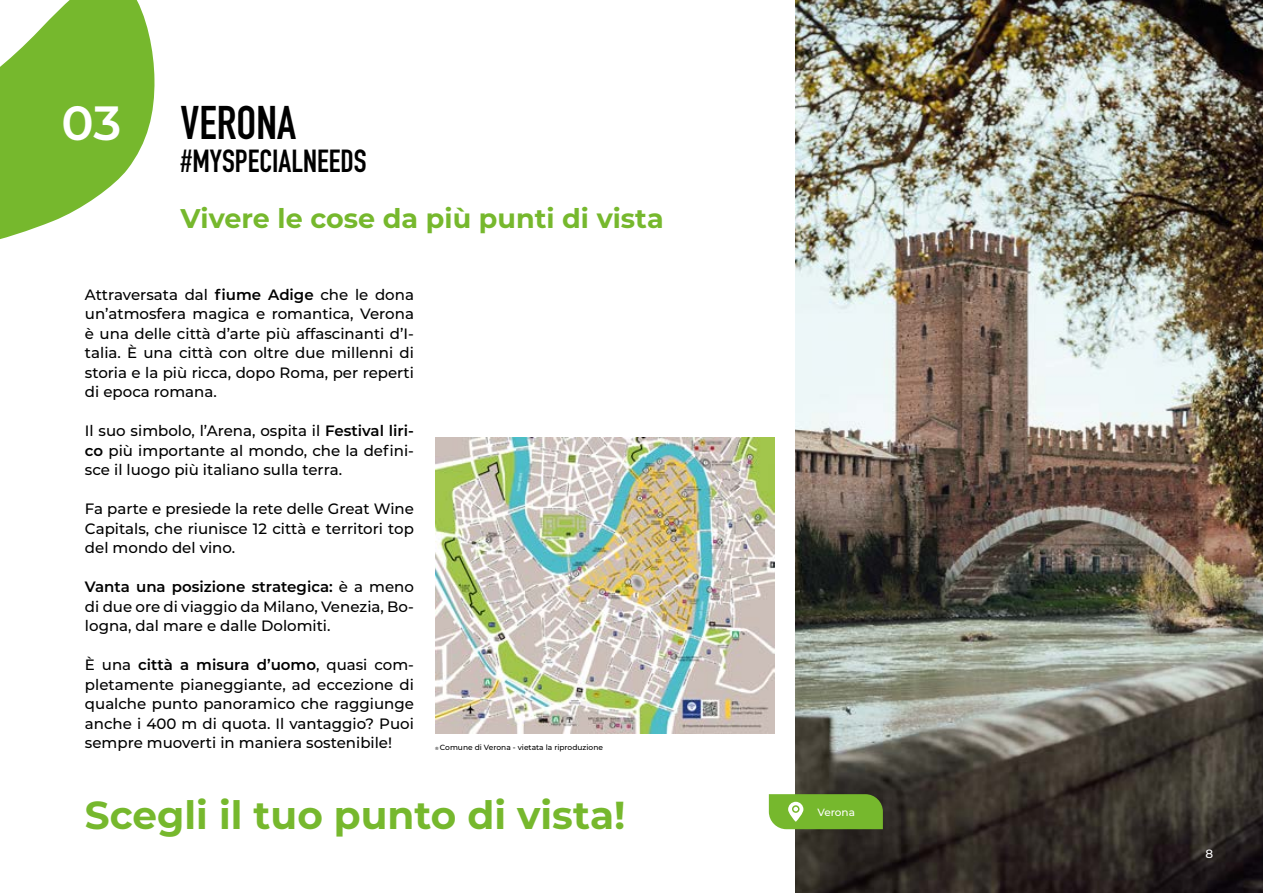
<style>
.page{position:relative;width:1263px;height:893px;background:#fff}
.page>*{position:absolute;margin:0;border:0;box-sizing:border-box;transform-origin:0 0}
.t1{font:700 46.5px "DIN Condensed";color:#000}
.t2{font:700 39px "Montserrat";color:#76b82d}
.t3{font:700 31.5px "DIN Condensed";color:#000}
.t4{font:700 27px "Montserrat";color:#76b82d}
.t5{font:500 15px/19.5px "Montserrat";color:#000;text-align:justify}
.t6{font:500 12px "Montserrat";color:#fff}
.t7{font:500 10.5px "Montserrat";color:#fff}
.t8{font:500 7.5px "Montserrat";color:#000}
.s1{font-family:"Montserrat";font-weight:600;font-size:48px;color:#fff}
.s2{font-weight:600}
.s3{font-size:4.5px}
</style>
<div class="page">
<svg style="left:0;top:0;width:155px;height:239px"></svg>
<img style="left:795px;top:0;width:468px;height:893px">
<svg style="left:769px;top:794px;width:114px;height:35px;background:#7cb939"></svg>
<img style="left:435px;top:438px;width:339px;height:296px">
<h1 class="t1" style="left:62px;top:92px;width:236px"><span class="s1">03</span> VERONA</h1>
<h3 class="t3" style="left:181px;top:140px;width:187px">#MYSPECIALNEEDS</h3>
<h3 class="t4" style="left:181px;top:199px;width:485px">Vivere le cose da più punti di vista</h3>
<p class="t5" style="left:85px;top:284px;width:331px">Attraversata dal <span class="s2">fiume Adige</span> che le dona un’atmosfera magica e romantica, Verona è una delle città d’arte più affascinanti d’I&shy;talia. È una città con oltre due millenni di storia e la più ricca, dopo Roma, per reperti di epoca romana.</p>
<p class="t5" style="left:85px;top:421px;width:330px">Il suo simbolo, l’Arena, ospita il <span class="s2">Festival liri&shy;co</span> più importante al mondo, che la defini&shy;sce il luogo più italiano sulla terra.</p>
<p class="t5" style="left:85px;top:499px;width:331px">Fa parte e presiede la rete delle Great Wine Capitals, che riunisce 12 città e territori top del mondo del vino.</p>
<p class="t5" style="left:85px;top:577px;width:330px"><span class="s2">Vanta una posizione strategica:</span> è a meno di due ore di viaggio da Milano, Venezia, Bo&shy;logna, dal mare e dalle Dolomiti.</p>
<p class="t5" style="left:85px;top:655px;width:331px">È una <span class="s2">città a misura d’uomo</span>, quasi com&shy;pletamente pianeggiante, ad eccezione di qualche punto panoramico che raggiunge anche i 400 m di quota. Il vantaggio? Puoi sempre muoverti in maniera sostenibile!</p>
<p class="t8" style="left:435px;top:742px;width:169px"><span class="s3">®</span> Comune di Verona - vietata la riproduzione</p>
<h2 class="t2" style="left:85px;top:787px;width:542px">Scegli il tuo punto di vista!</h2>
<p class="t7" style="left:817px;top:805px;width:39px">Verona</p>
<p class="t6" style="left:1205px;top:845px;width:9px">8</p>
</div>
